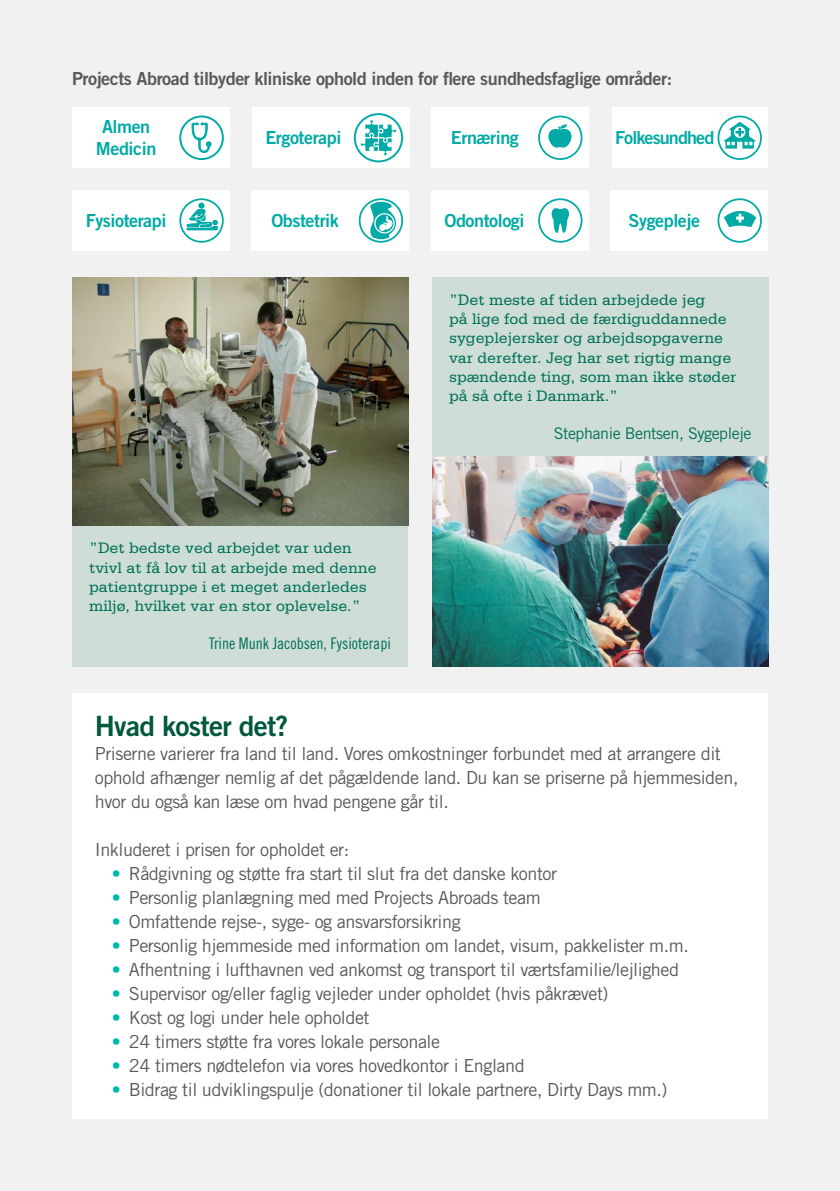
<style>
.page{position:relative;width:840px;height:1191px;background:#fff}
.page>*{position:absolute;margin:0;border:0;box-sizing:border-box;transform-origin:0 0}
.t1{font:28px "Trade Gothic LT Std Bd 2";letter-spacing:-.025em;color:#00583d}
.t2{font:18px/24px "Trade Gothic LT Std";letter-spacing:-.025em;color:#58595b}
.t3{font:18px "Trade Gothic LT Std Bd 2";letter-spacing:-.025em;color:#58595b}
.t4{font:18px/21.6px "Trade Gothic LT Std Bd 2";letter-spacing:-.025em;color:#00aaa6;text-align:center}
.t5{font:18px "Trade Gothic LT Std Bd 2";letter-spacing:-.05em;color:#00aaa6}
.t6{font:16px/19.2px "Serifa Std";color:#006f58}
.t7{font:16px "Trade Gothic LT Std Cn 18";color:#006f58}
.t8{font:16px "Trade Gothic LT Std";letter-spacing:-.025em;color:#006f58}
.s1{color:#00b6b5}
</style>
<div class="page">
<div style="left:0;top:0;width:839px;height:1191px;background:#f1f1f2"></div>
<div style="left:72px;top:108px;width:158px;height:60px;background:#fff"></div>
<div style="left:430px;top:108px;width:158px;height:60px;background:#fff"></div>
<div style="left:252px;top:108px;width:157px;height:60px;background:#fff"></div>
<div style="left:611px;top:108px;width:156px;height:60px;background:#fff"></div>
<div style="left:72px;top:190px;width:158px;height:60px;background:#fff"></div>
<div style="left:430px;top:190px;width:158px;height:60px;background:#fff"></div>
<div style="left:251px;top:190px;width:158px;height:60px;background:#fff"></div>
<div style="left:610px;top:190px;width:157px;height:60px;background:#fff"></div>
<div style="left:72px;top:693px;width:695px;height:426px;background:#fff"></div>
<svg style="left:723px;top:203px;width:32px;height:24px"></svg>
<div style="left:717px;top:198px;width:44px;height:45px;border:2px solid #00aaa6;border-radius:50%"></div>
<svg style="left:186px;top:203px;width:31px;height:27px"></svg>
<div style="left:179px;top:198px;width:45px;height:45px;border:2px solid #00aaa6;border-radius:50%"></div>
<div style="left:358px;top:198px;width:45px;height:45px;border:2px solid #00aaa6;border-radius:50%"></div>
<svg style="left:369px;top:202px;width:28px;height:37px"></svg>
<div style="left:353px;top:113px;width:50px;height:49px;border:2px solid #00aaa6;border-radius:50%"></div>
<svg style="left:360px;top:120px;width:36px;height:35px"></svg>
<svg style="left:191px;top:122px;width:21px;height:38px"></svg>
<div style="left:179px;top:115px;width:45px;height:45px;border:2px solid #00aaa6;border-radius:50%"></div>
<div style="left:538px;top:116px;width:44px;height:44px;border:2px solid #00aaa6;border-radius:50%"></div>
<svg style="left:548px;top:124px;width:23px;height:24px"></svg>
<img style="left:72px;top:277px;width:336px;height:249px">
<div style="left:72px;top:526px;width:336px;height:140px;background:#ceded7"></div>
<img style="left:432px;top:456px;width:336px;height:210px">
<div style="left:432px;top:277px;width:336px;height:179px;background:#ceded7"></div>
<div style="left:538px;top:198px;width:44px;height:45px;border:2px solid #00aaa6;border-radius:50%"></div>
<svg style="left:551px;top:208px;width:17px;height:25px"></svg>
<div style="left:717px;top:116px;width:44px;height:44px;border:2px solid #00aaa6;border-radius:50%"></div>
<svg style="left:723px;top:122px;width:32px;height:27px"></svg>
<p class="t3" style="left:72px;top:67px;width:601px">Projects Abroad tilbyder kliniske ophold inden for flere sundhedsfaglige områder:</p>
<p class="t4" style="left:96px;top:116px;width:62px">Almen<br>Medicin</p>
<p class="t4" style="left:265px;top:127px;width:77px">Ergoterapi</p>
<p class="t4" style="left:450px;top:127px;width:69px">Ernæring</p>
<p class="t5" style="left:614px;top:127px;width:101px">Folkesundhed</p>
<p class="t4" style="left:86px;top:209px;width:82px">Fysioterapi</p>
<p class="t4" style="left:271px;top:209px;width:69px">Obstetrik</p>
<p class="t4" style="left:444px;top:209px;width:81px">Odontologi</p>
<p class="t4" style="left:628px;top:209px;width:73px">Sygepleje</p>
<p class="t6" style="left:89px;top:538px;width:289px">”Det bedste ved arbejdet var uden tvivl at få lov til at arbejde med denne patientgruppe i et meget anderledes miljø, hvilket var en stor oplevelse.”</p>
<p class="t7" style="left:208px;top:634px;width:184px">Trine Munk Jacobsen, Fysioterapi</p>
<p class="t6" style="left:449px;top:290px;width:289px">”Det meste af tiden arbejdede jeg<br>på lige fod med de færdiguddannede sygeplejersker og arbejdsopgaverne var derefter. Jeg har set rigtig mange spændende ting, som man ikke støder på så ofte i Danmark.”</p>
<p class="t8" style="left:553px;top:424px;width:199px">Stephanie Bentsen, Sygepleje</p>
<h1 class="t1" style="left:95px;top:709px;width:195px">Hvad koster det?</h1>
<p class="t2" style="left:95px;top:741px;width:644px">Priserne varierer fra land til land. Vores omkostninger forbundet med at arrangere dit ophold afhænger nemlig af det pågældende land. Du kan se priserne på hjemmesiden, hvor du også kan læse om hvad pengene går til.</p>
<p class="t2" style="left:95px;top:837px;width:256px">Inkluderet i prisen for opholdet er:</p>
<p class="t2" style="left:112px;top:861px;width:446px"><span class="s1">•</span> Rådgivning og støtte fra start til slut fra det danske kontor</p>
<p class="t2" style="left:112px;top:885px;width:430px"><span class="s1">•</span> Personlig planlægning med med Projects Abroads team</p>
<p class="t2" style="left:112px;top:909px;width:350px"><span class="s1">•</span> Omfattende rejse-, syge- og ansvarsforsikring</p>
<p class="t2" style="left:112px;top:933px;width:578px"><span class="s1">•</span> Personlig hjemmeside med information om landet, visum, pakkelister m.m.</p>
<p class="t2" style="left:112px;top:957px;width:568px"><span class="s1">•</span> Afhentning i lufthavnen ved ankomst og transport til værtsfamilie/lejlighed</p>
<p class="t2" style="left:112px;top:981px;width:498px"><span class="s1">•</span> Supervisor og/eller faglig vejleder under opholdet (hvis påkrævet)</p>
<p class="t2" style="left:112px;top:1005px;width:259px"><span class="s1">•</span> Kost og logi under hele opholdet</p>
<p class="t2" style="left:112px;top:1029px;width:329px"><span class="s1">•</span> 24 timers støtte fra vores lokale personale</p>
<p class="t2" style="left:112px;top:1053px;width:414px"><span class="s1">•</span> 24 timers nødtelefon via vores hovedkontor i England</p>
<p class="t2" style="left:112px;top:1077px;width:557px"><span class="s1">•</span> Bidrag til udviklingspulje (donationer til lokale partnere, Dirty Days mm.)</p>
</div>
